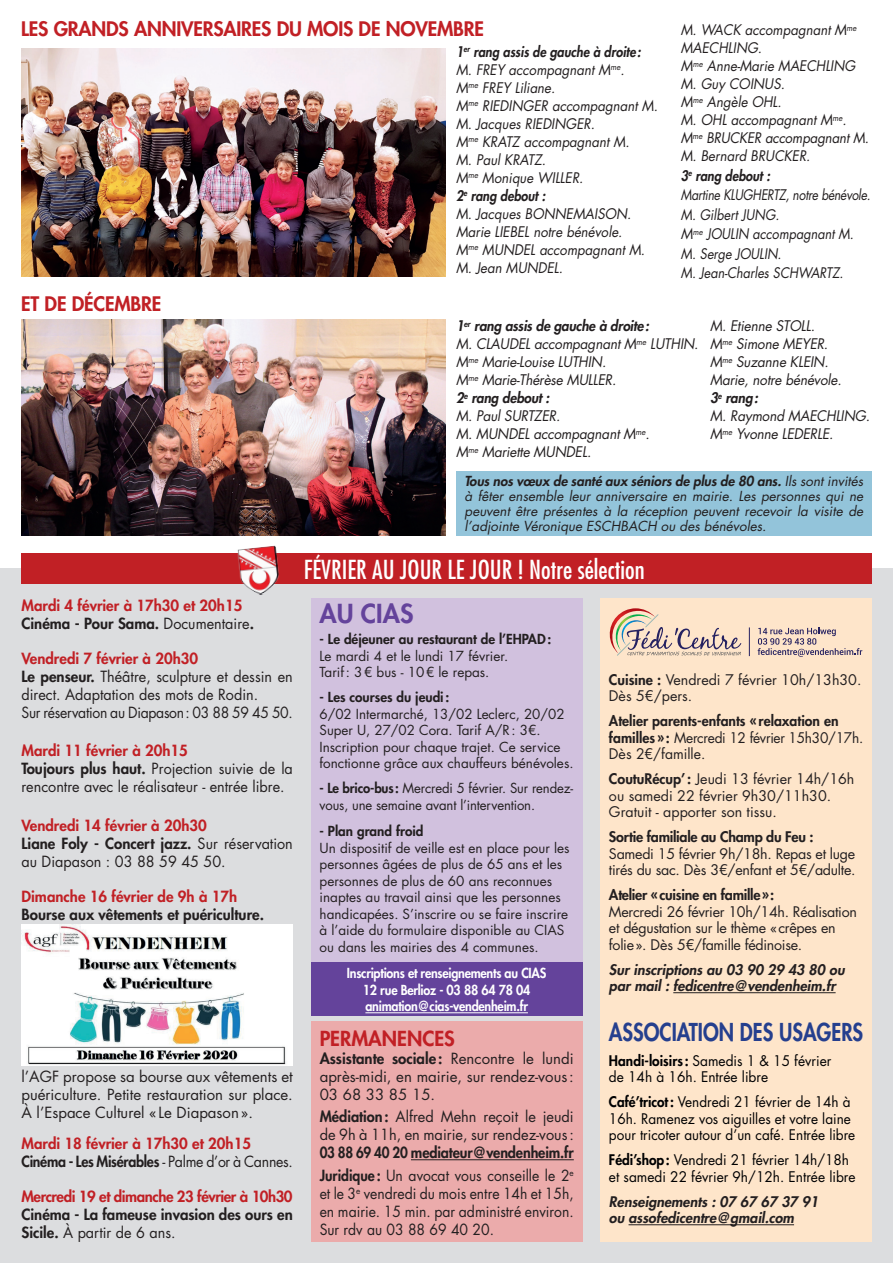
<style>
.page{position:relative;width:893px;height:1263px;background:#fff}
.page>*{position:absolute;margin:0;border:0;box-sizing:border-box;transform-origin:0 0}
.t1{font:condensed 25.5px "Futura Std";color:#fff}
.t2{font:800 25.5px "Futura Std";color:#64439b}
.t3{font:800 24px "Futura Std";color:#253f8e;scale:.84 1}
.t4{font:800 20.1px "Futura Std";color:#c12025}
.t5{font:800 19.5px "Futura Std";letter-spacing:-.01em;color:#c12025}
.t6{font:15px/18px "Futura Std";color:#231f20;scale:.96 1}
.t7{font:15px/18px "Futura Std";color:#231f20;text-align:justify}
.t8{font:800 15px/18px "Futura Std";color:#c12025}
.t9{font:15px/18px "Futura Std";color:#231f20;text-align:justify;scale:.93 1}
.t10{font:800 15px/18px "Futura Std";color:#231f20}
.t11{font:800 15px/22.2px "Futura Std";color:#231f20;scale:.9 1}
.t12{font:800 15px "Futura Std";letter-spacing:-.03em;color:#c12025}
.t13{font:italic 14.25px/18px "Futura Std";color:#231f20;scale:.93 1}
.t14{font:italic 14.25px/18px "Futura Std";color:#231f20;scale:.95 1}
.t15{font:14.25px/16.5px "Futura Std";letter-spacing:-.02em;color:#231f20}
.t16{font:14.25px/16.5px "Futura Std";color:#231f20}
.t17{font:14.25px/16.5px "Futura Std";color:#000001;scale:.96 1}
.t18{font:italic 14.25px/19.5px "Futura Std";color:#231f20;scale:.85 1}
.t19{font:italic 800 14.25px/16.5px "Futura Std";color:#231f20}
.t20{font:14.25px/16.5px "Futura Std";color:#000001;scale:.95 1}
.t21{font:800 14.25px/16.5px "Futura Std";color:#231f20}
.t22{font:800 14.25px "Futura Std";letter-spacing:-.02em;color:#231f20}
.t23{font:13.5px/16.5px "Futura Std";color:#231f20}
.t24{font:italic 13.5px/15px "Futura Std";color:#231f20;text-align:justify}
.t25{font:800 13.5px/16.5px "Futura Std";letter-spacing:-.02em;color:#fff;text-align:center;scale:.93 1}
.t26{font:800 13.5px "Futura Std";color:#231f20}
.s1{font-weight:800}
.s2{color:#231f20}
.s3{font-weight:400;color:#231f20}
.s4{font-weight:800;color:#c12025}
.s5{font-weight:400}
</style>
<div class="page">
<div style="left:0;top:568px;width:893px;height:695px;background:#dcdddf"></div>
<div style="left:21px;top:553px;width:851px;height:30px;background:#c12025"></div>
<img style="left:21px;top:49px;width:424px;height:228px">
<img style="left:21px;top:319px;width:424px;height:217px">
<img style="left:232px;top:545px;width:53px;height:50px">
<div style="left:311px;top:1022px;width:271px;height:220px;background:#ebabab"></div>
<hr style="left:411px;top:1159px;width:163px;height:1px;background:#231f20">
<div style="left:311px;top:598px;width:271px;height:393px;background:#d1c1de"></div>
<div style="left:311px;top:962px;width:271px;height:54px;background:#64439b"></div>
<hr style="left:365px;top:1012px;width:163px;height:1px;background:#fff">
<div style="left:456px;top:471px;width:416px;height:65px;background:#93c4da"></div>
<div style="left:600px;top:598px;width:272px;height:644px;background:#fee5ca"></div>
<hr style="left:673px;top:992px;width:163px;height:1px;background:#231f20">
<hr style="left:628px;top:1224px;width:166px;height:1px;background:#231f20">
<svg style="left:609px;top:608px;width:132px;height:48px"></svg>
<svg style="left:758px;top:627px;width:104px;height:30px"></svg>
<svg style="left:749px;top:627px;width:1px;height:29px"></svg>
<img style="left:22px;top:925px;width:271px;height:141px">
<h3 class="t5" style="left:21px;top:17px;width:464px">LES GRANDS ANNIVERSAIRES DU MOIS DE NOVEMBRE</h3>
<p class="t13" style="left:681px;top:21px;width:204px">M. WACK accompagnant M<sup>me<br></sup>MAECHLING.<br>M<sup>me</sup> Anne-Marie MAECHLING<br>M. Guy COINUS.<br>M<sup>me</sup> Angèle OHL.<br>M. OHL accompagnant M<sup>me</sup>.<br>M<sup>me</sup> BRUCKER accompagnant M.<br>M. Bernard BRUCKER.</p>
<p class="t18" style="left:681px;top:166px;width:225px"><span class="s1">3</span><sup>e</sup> <span class="s1">rang debout :<br></span>Martine KLUGHERTZ, notre bénévole.<br>M. Gilbert JUNG.<br>M<sup>me</sup> JOULIN accompagnant M.<br>M. Serge JOULIN.<br>M. Jean-Charles SCHWARTZ.</p>
<p class="t14" style="left:456px;top:317px;width:257px"><span class="s1">1</span><sup>er</sup> <span class="s1">rang assis de gauche à droite:<br></span>M. CLAUDEL accompagnant M<sup>me</sup> LUTHIN.<br>M<sup>me</sup> Marie-Louise LUTHIN.<br>M<sup>me</sup> Marie-Thérèse MULLER.<br><span class="s1">2</span><sup>e</sup> <span class="s1">rang debout :<br></span>M. Paul SURTZER.<br>M. MUNDEL accompagnant M<sup>me</sup>.<br>M<sup>me</sup> Mariette MUNDEL.</p>
<p class="t14" style="left:710px;top:317px;width:170px">M. Etienne STOLL.<br>M<sup>me</sup> Simone MEYER.<br>M<sup>me</sup> Suzanne KLEIN.<br>Marie, notre bénévole.<br><span class="s1">3</span><sup>e</sup> <span class="s1">rang:<br></span>M. Raymond MAECHLING.<br>M<sup>me</sup> Yvonne LEDERLE.</p>
<p class="t13" style="left:456px;top:43px;width:218px"><span class="s1">1</span><sup>er</sup> <span class="s1">rang assis de gauche à droite:<br></span>M. FREY accompagnant M<sup>me</sup>.<br>M<sup>me</sup> FREY Liliane.<br>M<sup>me</sup> RIEDINGER accompagnant M.<br>M. Jacques RIEDINGER.<br>M<sup>me</sup> KRATZ accompagnant M.<br>M. Paul KRATZ.<br>M<sup>me</sup> Monique WILLER.<br><span class="s1">2</span><sup>e</sup> <span class="s1">rang debout :<br></span>M. Jacques BONNEMAISON.<br>Marie LIEBEL notre bénévole.<br>M<sup>me</sup> MUNDEL accompagnant M.<br>M. Jean MUNDEL.</p>
<h3 class="t5" style="left:21px;top:291px;width:141px">ET DE DÉCEMBRE</h3>
<p class="t24" style="left:465px;top:474px;width:400px"><span class="s1">Tous nos vœux de santé aux séniors de plus de 80 ans.</span> Ils sont invités à fêter ensemble leur anniversaire en mairie. Les personnes qui ne peuvent être présentes à la réception peuvent recevoir la visite de l’adjointe Véronique ESCHBACH ou des bénévoles.</p>
<p class="t8" style="left:22px;top:596px;width:234px">Mardi 4 février à 17h30 et 20h15<br><span class="s2">Cinéma - Pour Sama.</span> <span class="s3">Documentaire</span><span class="s2">.</span></p>
<p class="t6" style="left:22px;top:649px;width:284px"><span class="s4">Vendredi 7 février à 20h30<br></span><span class="s1">Le penseur.</span> Théâtre, sculpture et dessin en direct. Adaptation des mots de Rodin.<br>Sur réservation au Diapason: 03 88 59 45 50.</p>
<p class="t6" style="left:22px;top:742px;width:284px"><span class="s4">Mardi 11 février à 20h15<br></span><span class="s1">Toujours plus haut.</span> Projection suivie de la rencontre avec le réalisateur - entrée libre.</p>
<p class="t6" style="left:22px;top:817px;width:284px"><span class="s4">Vendredi 14 février à 20h30<br></span><span class="s1">Liane Foly - Concert jazz.</span> Sur réservation au Diapason : 03 88 59 45 50.</p>
<p class="t8" style="left:22px;top:888px;width:217px">Dimanche 16 février de 9h à 17h</p>
<p class="t10" style="left:22px;top:906px;width:244px">Bourse aux vêtements et puériculture.</p>
<p class="t7" style="left:22px;top:1068px;width:273px">l’AGF propose sa bourse aux vêtements et puériculture. Petite restauration sur place.<br>À l’Espace Culturel «Le Diapason».</p>
<p class="t8" style="left:22px;top:1134px;width:273px">Mardi 18 février à 17h30 et 20h15<br><span class="s2">Cinéma - Les Misérables</span> <span class="s3">- Palme d’or à Cannes.</span></p>
<p class="t12" style="left:22px;top:1187px;width:273px">Mercredi 19 et dimanche 23 février à 10h30</p>
<p class="t10" style="left:22px;top:1206px;width:273px">Cinéma - La fameuse invasion des ours en<br>Sicile. <span class="s5">À partir de 6 ans.</span></p>
<h1 class="t1" style="left:304px;top:554px;width:342px">FÉVRIER AU JOUR LE JOUR ! Notre sélection</h1>
<h1 class="t2" style="left:320px;top:598px;width:95px">AU CIAS</h1>
<p class="t26" style="left:320px;top:631px;width:233px">- Le déjeuner au restaurant de l’EHPAD:</p>
<p class="t23" style="left:320px;top:648px;width:190px">Le mardi 4 et le lundi 17 février.<br>Tarif: 3€ bus - 10€ le repas.</p>
<p class="t26" style="left:320px;top:689px;width:131px">- Les courses du jeudi:</p>
<p class="t23" style="left:320px;top:706px;width:255px">6/02 Intermarché, 13/02 Leclerc, 20/02<br>Super U, 27/02 Cora. Tarif A/R: 3€.<br>Inscription pour chaque trajet. Ce service fonctionne grâce aux chauffeurs bénévoles.</p>
<p class="t23" style="left:320px;top:780px;width:255px"><span class="s1">- Le brico-bus :</span> Mercredi 5 février. Sur rendez&shy;vous, une semaine avant l’intervention.</p>
<p class="t26" style="left:320px;top:823px;width:106px">- Plan grand froid</p>
<p class="t23" style="left:320px;top:840px;width:251px">Un dispositif de veille est en place pour les personnes âgées de plus de 65 ans et les personnes de plus de 60 ans reconnues inaptes au travail ainsi que les personnes handicapées. S’inscrire ou se faire inscrire à l’aide du formulaire disponible au CIAS ou dans les mairies des 4 communes.</p>
<p class="t25" style="left:347px;top:965px;width:216px">Inscriptions et renseignements au CIAS<br>12 rue Berlioz - 03 88 64 78 04 animation@cias-vendenheim.fr</p>
<h3 class="t4" style="left:320px;top:1026px;width:137px">PERMANENCES</h3>
<p class="t7" style="left:320px;top:1050px;width:256px"><span class="s1">Assistante sociale:</span> Rencontre le lundi après-midi, en mairie, sur rendez-vous:<br>03 68 33 85 15.</p>
<p class="t7" style="left:320px;top:1108px;width:256px"><span class="s1">Médiation:</span> Alfred Mehn reçoit le jeudi de 9h à 11h, en mairie, sur rendez-vous:</p>
<p class="t11" style="left:320px;top:1141px;width:284px">03 88 69 40 20 mediateur@vendenheim.fr<br>Juridique: <span class="s5">Un avocat vous conseille le 2</span><sup>e</sup></p>
<p class="t9" style="left:320px;top:1184px;width:275px">et le 3<sup>e</sup> vendredi du mois entre 14h et 15h, en mairie. 15 min. par administré environ.<br>Sur rdv au 03 88 69 40 20.</p>
<p class="t16" style="left:609px;top:671px;width:254px"><span class="s1">Cuisine :</span> Vendredi 7 février 10h/13h30.<br>Dès 5€/pers.</p>
<p class="t21" style="left:609px;top:713px;width:256px">Atelier parents-enfants «relaxation en familles»: <span class="s5">Mercredi 12 février 15h30/17h.<br>Dès 2€/famille.</span></p>
<p class="t16" style="left:609px;top:771px;width:247px"><span class="s1">CoutuRécup’:</span> Jeudi 13 février 14h/16h ou samedi 22 février 9h30/11h30.<br>Gratuit - apporter son tissu.</p>
<p class="t22" style="left:609px;top:828px;width:206px">Sortie familiale au Champ du Feu :</p>
<p class="t15" style="left:609px;top:845px;width:248px">Samedi 15 février 9h/18h. Repas et luge tirés du sac. Dès 3€/enfant et 5€/adulte.</p>
<p class="t22" style="left:609px;top:886px;width:167px">Atelier «cuisine en famille»:</p>
<p class="t15" style="left:609px;top:903px;width:249px">Mercredi 26 février 10h/14h. Réalisation et dégustation sur le thème «crêpes en folie». Dès 5€/famille fédinoise.</p>
<p class="t19" style="left:609px;top:961px;width:237px">Sur inscriptions au 03 90 29 43 80 ou par mail : fedicentre@vendenheim.fr</p>
<h2 class="t3" style="left:609px;top:1017px;width:304px">ASSOCIATION DES USAGERS</h2>
<p class="t17" style="left:609px;top:1052px;width:233px"><span class="s1">Handi-loisirs :</span> Samedis 1 &amp; 15 février de 14h à 16h. Entrée libre</p>
<p class="t20" style="left:609px;top:1094px;width:261px"><span class="s1">Café’tricot:</span> Vendredi 21 février de 14h à<br>16h. Ramenez vos aiguilles et votre laine pour tricoter autour d’un café. Entrée libre</p>
<p class="t17" style="left:609px;top:1152px;width:258px"><span class="s1">Fédi’shop:</span> Vendredi 21 février 14h/18h et samedi 22 février 9h/12h. Entrée libre</p>
<p class="t19" style="left:609px;top:1193px;width:211px">Renseignements : 07 67 67 37 91 ou assofedicentre@gmail.com</p>
</div>
